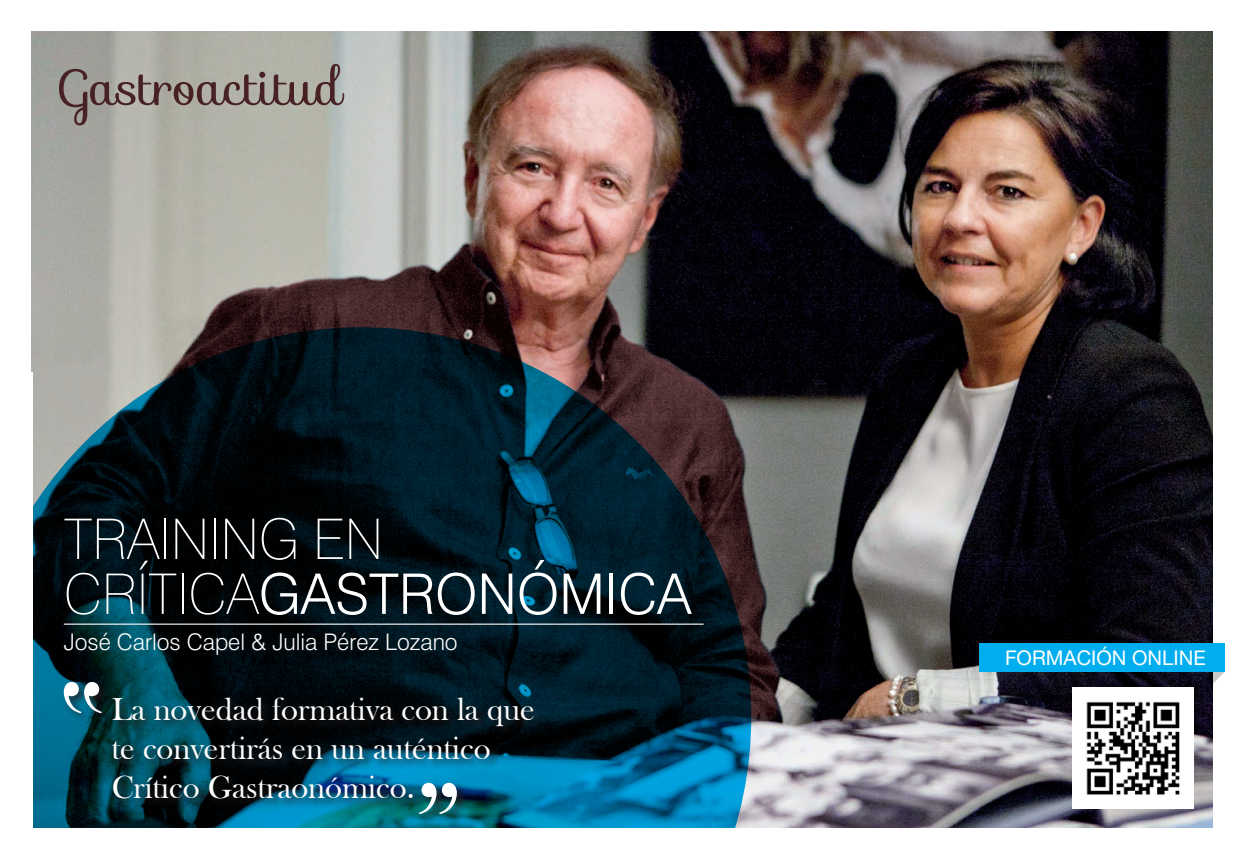
<style>
.page{position:relative;width:1244px;height:862px;background:#fff}
.page>*{position:absolute;margin:0;border:0;box-sizing:border-box;transform-origin:0 0}
.t1{font:300 56.02px "Swiss 721 BT";color:#fff}
.t2{font:100 56.02px "Swiss 721 BT";color:#fff}
.t3{font:32.62px/39.1px "Bask Old Face";color:#fff}
.t4{font:300 22.95px "Swiss 721 BT";color:#fff}
.t5{font:20.25px "Helvetica Neue LT";color:#fff}
.s1{font-weight:100}
</style>
<div class="page">
<svg style="left:1212px;top:671px;width:13px;height:18px"></svg>
<img style="left:32px;top:32px;width:1180px;height:795px">
<svg style="left:31px;top:327px;width:720px;height:500px;background:#132a35"></svg>
<div style="left:61px;top:679px;width:483px;height:145px;background:#231f20;opacity:.75"></div>
<svg style="left:64px;top:681px;width:38px;height:31px"></svg>
<svg style="left:419px;top:782px;width:38px;height:31px"></svg>
<hr style="left:64px;top:623px;width:639px;height:1px;background:#fff">
<div style="left:979px;top:642px;width:246px;height:29px;background:#00aeef"></div>
<div style="left:0;top:372px;width:33px;height:489px;background:#fff"></div>
<svg style="left:59px;top:64px;width:285px;height:61px;background:#9d968f"></svg>
<img style="left:1073px;top:687px;width:120px;height:121px">
<p class="t2" style="left:64px;top:504px;width:321px">TRAINING EN</p>
<p class="t1" style="left:64px;top:559px;width:629px"><span class="s1">CRÍTICA</span>GASTRONÓMICA</p>
<p class="t4" style="left:64px;top:627px;width:395px">José Carlos Capel &amp; Julia Pérez Lozano</p>
<p class="t3" style="left:112px;top:690px;width:425px">La novedad formativa con la que te convertirás en un auténtico<br>Crítico Gastraonómico.</p>
<p class="t5" style="left:1005px;top:645px;width:202px">FORMACIÓN ONLINE</p>
</div>
